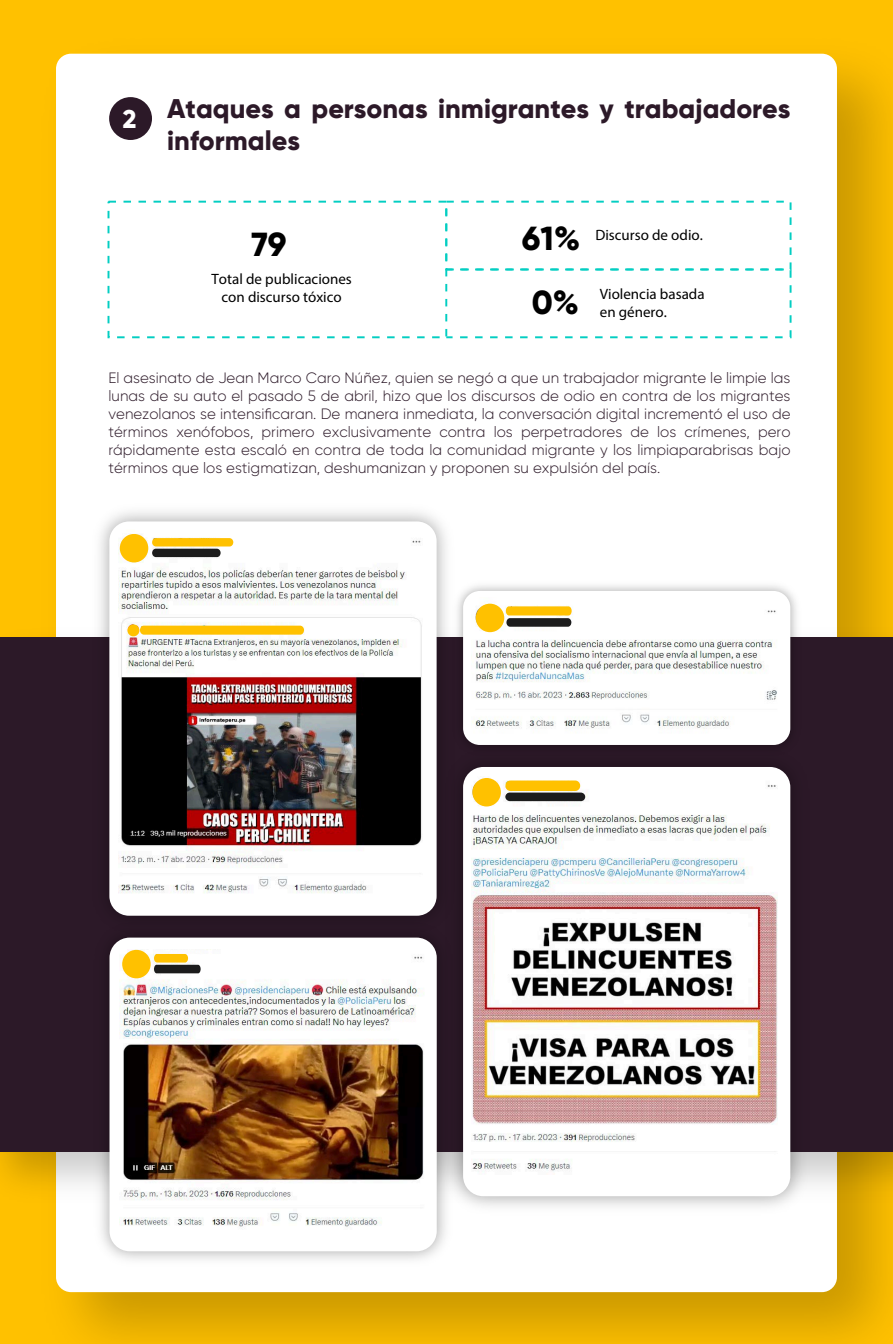
<style>
.page{position:relative;width:893px;height:1344px;background:#ffc100}
.page>*{position:absolute;margin:0;border:0;box-sizing:border-box;transform-origin:0 0}
.t1{font:800 33.3px/64.1px "Gilroy";color:#000}
.t2{font:800 27px/32.4px "Gilroy";color:#2c1928}
.t3{font:800 25.65px "Gilroy";color:#fff}
.t4{font:300 15px/18px "Gilroy";color:#2c1928;text-align:justify}
.t5{font:15px/18px "Myriad Pro";color:#000;text-align:center}
</style>
<div class="page">
<img style="left:56px;top:53px;width:831px;height:1289px">
<div style="left:56px;top:54px;width:781px;height:1238px;background:#fff;border-radius:15px"></div>
<img style="left:0;top:613px;width:893px;height:604px">
<div style="left:0;top:637px;width:893px;height:514px;background:#2c1928"></div>
<img style="left:88px;top:945px;width:358px;height:315px">
<div style="left:110px;top:937px;width:327px;height:314px;background:#fff;border-radius:20px"></div>
<img style="left:119px;top:950px;width:305px;height:277px">
<div style="left:122px;top:950px;width:29px;height:28px;background:#ffc100;border-radius:50%"></div>
<div style="left:154px;top:954px;width:34px;height:8px;background:#ffc100;border-radius:4px"></div>
<svg style="left:154px;top:964px;width:47px;height:9px"></svg>
<img style="left:438px;top:767px;width:377px;height:454px">
<div style="left:463px;top:767px;width:327px;height:429px;background:#fff;border-radius:20px"></div>
<img style="left:471px;top:778px;width:306px;height:394px">
<div style="left:472px;top:778px;width:29px;height:28px;background:#ffc100;border-radius:50%"></div>
<div style="left:505px;top:792px;width:80px;height:9px;background:#1c1c1c;border-radius:4px"></div>
<div style="left:505px;top:780px;width:75px;height:11px;background:#ffc100;border-radius:5px"></div>
<img style="left:460px;top:585px;width:345px;height:160px">
<div style="left:463px;top:591px;width:327px;height:154px;background:#fff;border-radius:17px"></div>
<img style="left:471px;top:603px;width:306px;height:126px">
<div style="left:476px;top:603px;width:28px;height:29px;background:#ffc100;border-radius:50%"></div>
<svg style="left:506px;top:606px;width:66px;height:9px"></svg>
<div style="left:506px;top:618px;width:65px;height:9px;background:#1c1c1c;border-radius:4px"></div>
<img style="left:86px;top:511px;width:374px;height:428px">
<div style="left:109px;top:521px;width:328px;height:394px;background:#fff;border-radius:20px"></div>
<img style="left:118px;top:534px;width:304px;height:359px">
<div style="left:120px;top:534px;width:28px;height:28px;background:#ffc100;border-radius:50%"></div>
<div style="left:127px;top:624px;width:12px;height:12px;background:#ffc100;border-radius:50%"></div>
<div style="left:152px;top:538px;width:81px;height:8px;background:#ffc100;border-radius:4px"></div>
<div style="left:140px;top:625px;width:164px;height:9px;background:#ffc100;border-radius:4px"></div>
<div style="left:152px;top:549px;width:69px;height:8px;background:#1c1c1c;border-radius:4px"></div>
<div style="left:109px;top:97px;width:43px;height:43px;background:#2c1928;border-radius:50%"></div>
<div style="left:445px;top:268px;width:346px;height:70px;border:2px dashed #03cec2"></div>
<h3 class="t3" style="left:123px;top:103px;width:15px">2</h3>
<h2 class="t2" style="left:167px;top:92px;width:625px">Ataques a personas inmigrantes y trabajadores informales</h2>
<h1 class="t1" style="left:251px;top:212px;width:36px">79</h1>
<h1 class="t1" style="left:522px;top:206px;width:60px">61%<br>0%</h1>
<p class="t5" style="left:595px;top:226px;width:109px">Discurso de odio.</p>
<p class="t5" style="left:212px;top:270px;width:142px">Total de publicaciones con discurso tóxico</p>
<p class="t5" style="left:600px;top:284px;width:106px;text-align:left">Violencia basada en género.</p>
<p class="t4" style="left:109px;top:369px;width:684px">El asesinato de Jean Marco Caro Núñez, quien se negó a que un trabajador migrante le limpie las lunas de su auto el pasado 5 de abril, hizo que los discursos de odio en contra de los migrantes venezolanos se intensificaran. De manera inmediata, la conversación digital incrementó el uso de términos xenófobos, primero exclusivamente contra los perpetradores de los crímenes, pero rápidamente esta escaló en contra de toda la comunidad migrante y los limpiaparabrisas bajo términos que los estigmatizan, deshumanizan y proponen su expulsión del país.</p>
</div>
